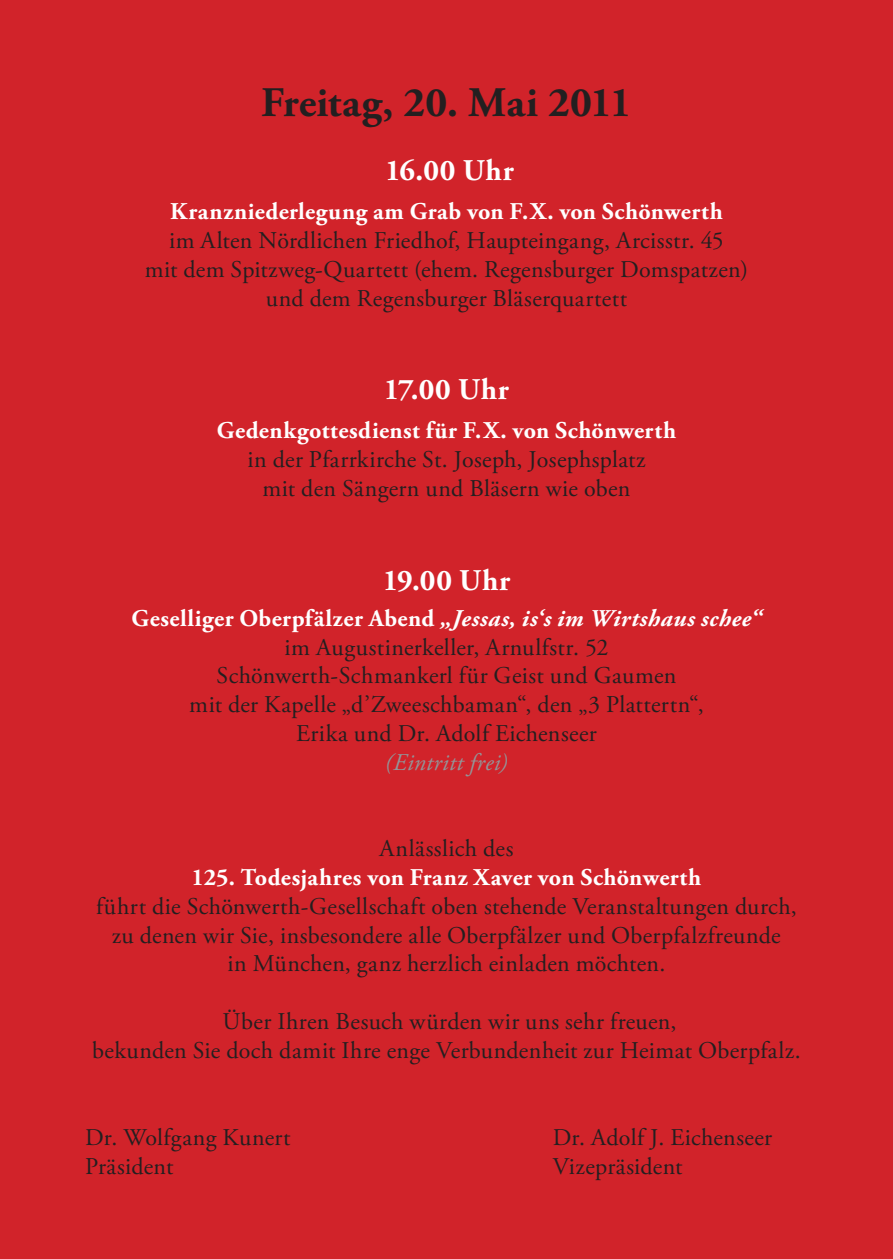
<style>
.page{position:relative;width:893px;height:1259px;background:#d1232a}
.page>*{position:absolute;margin:0;border:0;box-sizing:border-box;transform-origin:0 0}
.t1{font:700 42px "Adobe Garamond Pro";color:#231f20}
.t2{font:700 30px "Adobe Garamond Pro";letter-spacing:.02em;color:#fff}
.t3{font:24px/28.8px "Adobe Garamond Pro";letter-spacing:.015em;color:#231f20;text-align:center}
.t4{font:700 24px "Adobe Garamond Pro";letter-spacing:.02em;color:#fff}
.t5{font:italic 24px "Adobe Garamond Pro";letter-spacing:.015em;color:#939598}
.s1{font-weight:700;color:#fff}
.s2{font-weight:700;font-style:italic;color:#fff}
</style>
<div class="page">
<h1 class="t1" style="left:261px;top:78px;width:372px">Freitag, 20. Mai 2011</h1>
<p class="t2" style="left:385px;top:153px;width:130px">16.00 Uhr</p>
<p class="t4" style="left:170px;top:198px;width:554px">Kranzniederlegung am Grab von F. X. von Schönwerth</p>
<p class="t3" style="left:145px;top:227px;width:605px">im Alten Nördlichen Friedhof, Haupteingang, Arcisstr. 45<br>mit dem Spitzweg-Quartett (ehem. Regensburger Domspatzen) und dem Regensburger Bläserquartett</p>
<p class="t2" style="left:384px;top:372px;width:127px">17.00 Uhr</p>
<p class="t4" style="left:217px;top:417px;width:461px">Gedenkgottesdienst für F. X. von Schönwerth</p>
<p class="t3" style="left:248px;top:446px;width:399px">in der Pfarrkirche St. Joseph, Josephsplatz mit den Sängern und Bläsern wie oben</p>
<p class="t2" style="left:383px;top:563px;width:129px">19.00 Uhr</p>
<p class="t3" style="left:131px;top:604px;width:632px"><span class="s1">Geselliger Oberpfälzer Abend</span> <span class="s2">„Jessas, is‘s im Wirtshaus schee“ </span>im Augustinerkeller, Arnulfstr. 52<br>Schönwerth-Schmankerl für Geist und Gaumen<br>mit der Kapelle „d’Zweeschbaman“, den „3 Plattertn“,<br>Erika und Dr. Adolf Eichenseer</p>
<p class="t5" style="left:385px;top:747px;width:124px">(Eintritt frei)</p>
<p class="t3" style="left:379px;top:835px;width:136px">Anlässlich des</p>
<p class="t4" style="left:191px;top:863px;width:511px">125. Todesjahres von Franz Xaver von Schönwerth</p>
<p class="t3" style="left:96px;top:892px;width:702px">führt die Schönwerth-Gesellschaft oben stehende Veranstaltungen durch, zu denen wir Sie, insbesondere alle Oberpfälzer und Oberpfalzfreunde<br>in München, ganz herzlich einladen möchten.</p>
<p class="t3" style="left:92px;top:1008px;width:710px">Über Ihren Besuch würden wir uns sehr freuen,<br>bekunden Sie doch damit Ihre enge Verbundenheit zur Heimat Oberpfalz.</p>
<p class="t3" style="left:85px;top:1124px;width:207px">Dr. Wolfgang Kunert</p>
<p class="t3" style="left:553px;top:1124px;width:221px">Dr. Adolf J. Eichenseer</p>
<p class="t3" style="left:85px;top:1153px;width:90px">Präsident</p>
<p class="t3" style="left:553px;top:1153px;width:131px">Vizepräsident</p>
</div>
